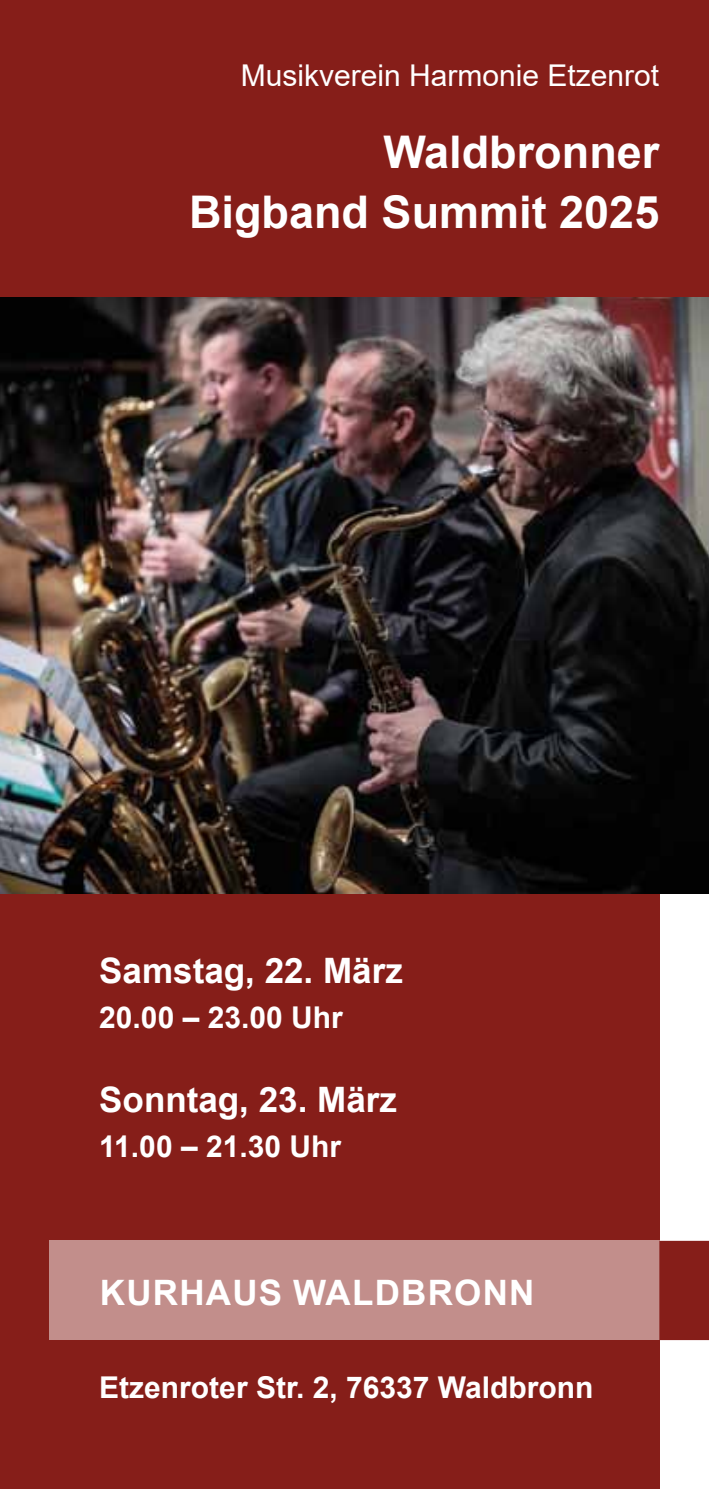
<style>
.page{position:relative;width:709px;height:1489px;background:#fff}
.page>*{position:absolute;margin:0;border:0;box-sizing:border-box;transform-origin:0 0}
.t1{font:700 45px/60px "Arial";color:#fff;text-align:right}
.t2{font:700 35px "Arial";color:#fff}
.t3{font:700 35px "Arial";letter-spacing:.035em;color:#fff}
.t4{font:700 30px "Arial";color:#fff}
.t5{font:30px "Arial";color:#fff}
</style>
<div class="page">
<div style="left:0;top:893px;width:659px;height:595px;background:#861e19"></div>
<div style="left:0;top:0;width:709px;height:422px;background:#861e19"></div>
<div style="left:50px;top:1240px;width:659px;height:99px;background:#c28e8b"></div>
<div style="left:659px;top:1240px;width:50px;height:99px;background:#861e19"></div>
<img style="left:0;top:298px;width:709px;height:595px">
<p class="t5" style="left:241px;top:54px;width:420px">Musikverein Harmonie Etzenrot</p>
<h1 class="t1" style="left:189px;top:123px;width:472px">Waldbronner<br>Bigband Summit 2025</h1>
<p class="t2" style="left:99px;top:945px;width:305px">Samstag, 22. März</p>
<p class="t4" style="left:99px;top:995px;width:245px">20.00 – 23.00 Uhr</p>
<p class="t2" style="left:99px;top:1074px;width:299px">Sonntag, 23. März</p>
<p class="t4" style="left:99px;top:1124px;width:244px">11.00 – 21.30 Uhr</p>
<p class="t3" style="left:100px;top:1268px;width:436px">Kurhaus Waldbronn</p>
<p class="t4" style="left:99px;top:1365px;width:496px">Etzenroter Str. 2, 76337 Waldbronn</p>
</div>
